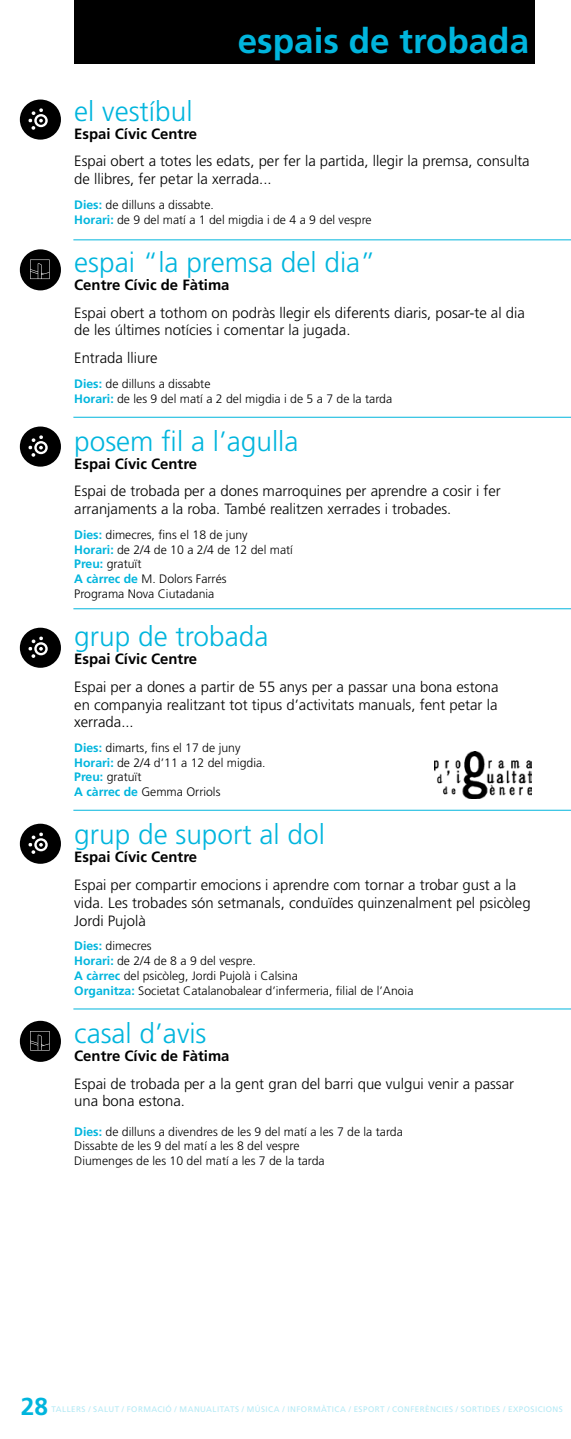
<style>
.page{position:relative;width:571px;height:1439px;background:#fff}
.page>*{position:absolute;margin:0;border:0;box-sizing:border-box;transform-origin:0 0}
.t1{font:700 35px "Frutiger";color:#00b5dd}
.t2{font:300 28px "Frutiger";color:#00b5dd}
.t3{font:700 24.5px "Frutiger";color:#00b5dd}
.t4{font:300 14.88px/17.8px "Frutiger";color:#000}
.t5{font:700 14.88px "Frutiger";color:#000}
.t6{font:300 12.25px/14.7px "Frutiger";color:#000}
.t7{font:8.05px "Frutiger";letter-spacing:.055em;color:#b3e9f5}
.s1{font-weight:700;color:#00b5dd}
</style>
<div class="page">
<hr style="left:73px;top:417px;width:497px;height:1px;background:#00b5dd">
<hr style="left:73px;top:608px;width:497px;height:1px;background:#00b5dd">
<hr style="left:73px;top:810px;width:497px;height:1px;background:#00b5dd">
<hr style="left:73px;top:1008px;width:497px;height:1px;background:#00b5dd">
<hr style="left:73px;top:239px;width:497px;height:1px;background:#00b5dd">
<div style="left:74px;top:0;width:460px;height:64px;background:#000"></div>
<div style="left:20px;top:100px;width:41px;height:40px;background:#000;border-radius:50%"></div>
<svg style="left:34px;top:114px;width:14px;height:13px"></svg>
<svg style="left:37px;top:116px;width:8px;height:9px"></svg>
<svg style="left:28px;top:108px;width:15px;height:22px"></svg>
<div style="left:20px;top:823px;width:41px;height:41px;background:#000;border-radius:50%"></div>
<svg style="left:34px;top:838px;width:14px;height:13px"></svg>
<div style="left:37px;top:840px;width:8px;height:9px;background:#000;border-radius:50%"></div>
<svg style="left:28px;top:832px;width:15px;height:22px"></svg>
<div style="left:20px;top:426px;width:41px;height:40px;background:#000;border-radius:50%"></div>
<svg style="left:34px;top:441px;width:14px;height:13px"></svg>
<svg style="left:37px;top:443px;width:8px;height:9px"></svg>
<svg style="left:28px;top:435px;width:15px;height:22px"></svg>
<div style="left:20px;top:628px;width:41px;height:40px;background:#000;border-radius:50%"></div>
<svg style="left:34px;top:642px;width:14px;height:13px"></svg>
<div style="left:37px;top:644px;width:8px;height:9px;background:#000;border-radius:50%"></div>
<svg style="left:28px;top:636px;width:15px;height:22px"></svg>
<img style="left:434px;top:752px;width:97px;height:47px">
<div style="left:20px;top:249px;width:41px;height:41px;background:#000;border-radius:50%"></div>
<svg style="left:30px;top:259px;width:20px;height:20px"></svg>
<div style="left:20px;top:1021px;width:41px;height:41px;background:#000;border-radius:50%"></div>
<svg style="left:30px;top:1031px;width:20px;height:19px"></svg>
<h1 class="t1" style="left:238px;top:20px;width:293px">espais de trobada</h1>
<h2 class="t2" style="left:74px;top:95px;width:120px">el vestíbul</h2>
<p class="t5" style="left:74px;top:125px;width:124px">Espai Cívic Centre</p>
<p class="t4" style="left:74px;top:152px;width:457px">Espai obert a totes les edats, per fer la partida, llegir la premsa, consulta de llibres, fer petar la xerrada...</p>
<p class="t6" style="left:74px;top:197px;width:299px"><span class="s1">Dies:</span> de dilluns a dissabte.<br><span class="s1">Horari:</span> de 9 del matí a 1 del migdia i de 4 a 9 del vespre</p>
<h2 class="t2" style="left:74px;top:246px;width:303px">espai “la premsa del dia”</h2>
<p class="t5" style="left:74px;top:276px;width:157px">Centre Cívic de Fàtima</p>
<p class="t4" style="left:74px;top:303px;width:452px">Espai obert a tothom on podràs llegir els diferents diaris, posar-te al dia de les últimes notícies i comentar la jugada.</p>
<p class="t4" style="left:74px;top:349px;width:85px">Entrada lliure</p>
<p class="t6" style="left:74px;top:376px;width:319px"><span class="s1">Dies:</span> de dilluns a dissabte<br><span class="s1">Horari:</span> de les 9 del matí a 2 del migdia i de 5 a 7 de la tarda</p>
<h2 class="t2" style="left:74px;top:425px;width:226px">posem fil a l’agulla</h2>
<p class="t5" style="left:74px;top:455px;width:124px">Espai Cívic Centre</p>
<p class="t4" style="left:74px;top:482px;width:428px">Espai de trobada per a dones marroquines per aprendre a cosir i fer arranjaments a la roba. També realitzen xerrades i trobades.</p>
<p class="t6" style="left:74px;top:527px;width:220px"><span class="s1">Dies:</span> dimecres, fins el 18 de juny<br><span class="s1">Horari:</span> de 2/4 de 10 a 2/4 de 12 del matí<br><span class="s1">Preu:</span> gratuït<br><span class="s1">A càrrec de</span> M. Dolors Farrés<br>Programa Nova Ciutadania</p>
<h2 class="t2" style="left:74px;top:620px;width:196px">grup de trobada</h2>
<p class="t5" style="left:74px;top:650px;width:124px">Espai Cívic Centre</p>
<p class="t4" style="left:74px;top:677px;width:426px;text-align:justify">Espai per a dones a partir de 55 anys per a passar una bona estona en companyia realitzant tot tipus d’activitats manuals, fent petar la xerrada...</p>
<p class="t6" style="left:74px;top:740px;width:193px"><span class="s1">Dies:</span> dimarts, fins el 17 de juny<br><span class="s1">Horari:</span> de 2/4 d’11 a 12 del migdia.<br><span class="s1">Preu:</span> gratuït<br><span class="s1">A càrrec de</span> Gemma Orriols</p>
<h2 class="t2" style="left:74px;top:819px;width:252px">grup de suport al dol</h2>
<p class="t5" style="left:74px;top:848px;width:124px">Espai Cívic Centre</p>
<p class="t4" style="left:74px;top:876px;width:457px">Espai per compartir emocions i aprendre com tornar a trobar gust a la vida. Les trobades són setmanals, conduïdes quinzenalment pel psicòleg<br>Jordi Pujolà</p>
<p class="t6" style="left:74px;top:939px;width:340px"><span class="s1">Dies:</span> dimecres<br><span class="s1">Horari:</span> de 2/4 de 8 a 9 del vespre.<br><span class="s1">A càrrec</span> del psicòleg, Jordi Pujolà i Calsina<br><span class="s1">Organitza:</span> Societat Catalanobalear d’infermeria, filial de l’Anoia</p>
<h2 class="t2" style="left:74px;top:1017px;width:134px">casal d’avis</h2>
<p class="t5" style="left:74px;top:1047px;width:157px">Centre Cívic de Fàtima</p>
<p class="t4" style="left:74px;top:1074px;width:441px">Espai de trobada per a la gent gran del barri que vulgui venir a passar una bona estona.</p>
<p class="t6" style="left:74px;top:1124px;width:330px"><span class="s1">Dies:</span> de dilluns a divendres de les 9 del matí a les 7 de la tarda<br>Dissabte de les 9 del matí a les 8 del vespre<br>Diumenges de les 10 del matí a les 7 de la tarda</p>
<h3 class="t3" style="left:21px;top:1391px;width:29px">28</h3>
<p class="t7" style="left:51px;top:1404px;width:512px">TALLERS / SALUT / FORMACIÓ / MANUALITATS / MÚSICA / INFORMÀTICA / ESPORT / CONFERÈNCIES / SORTIDES / EXPOSICIONS</p>
</div>
